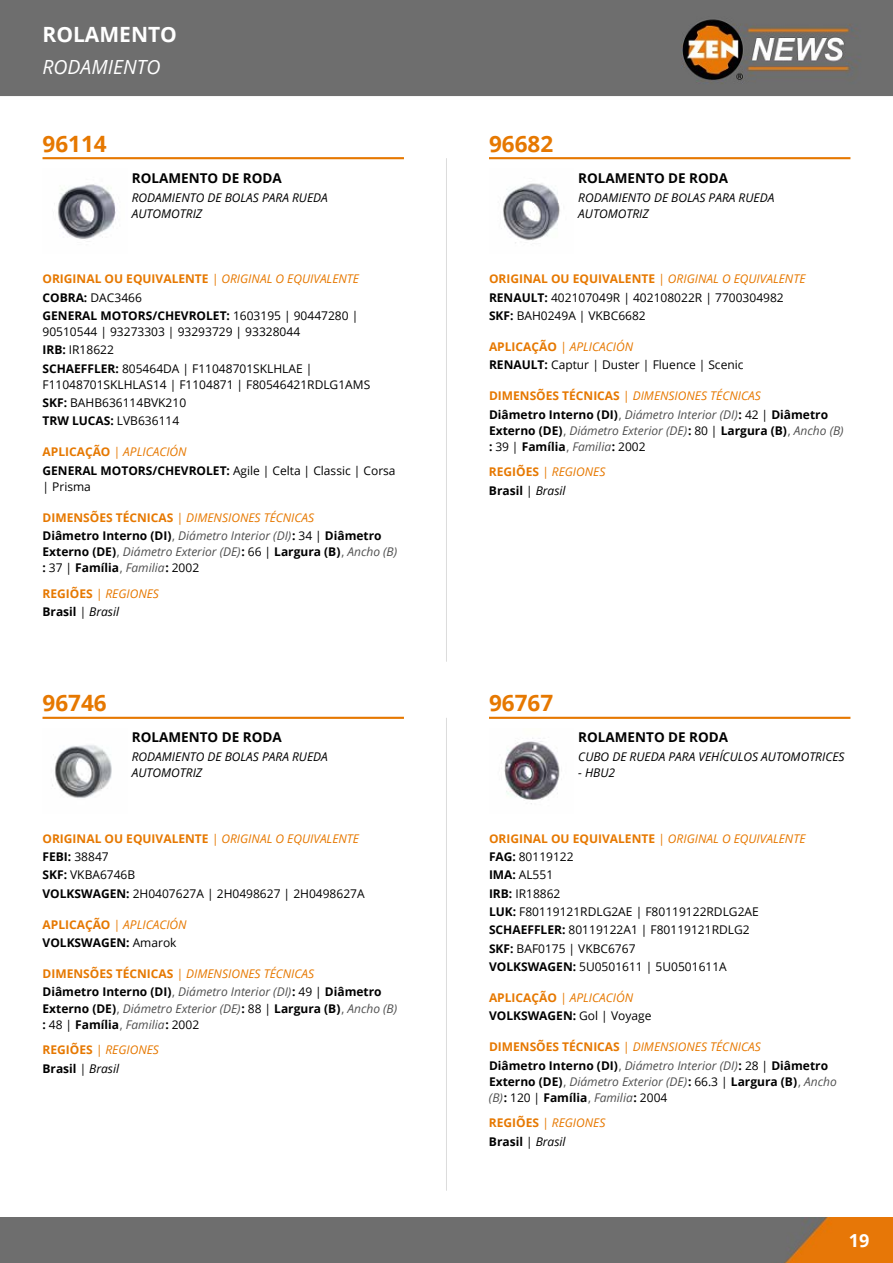
<style>
.page{position:relative;width:893px;height:1263px;background:#fff}
.page>*{position:absolute;margin:0;border:0;box-sizing:border-box;transform-origin:0 0}
.t1{font:700 22.5px "Open Sans";color:#e67800}
.t2{font:700 21px "Open Sans";color:#fff}
.t3{font:italic 19.5px "Open Sans";color:#fff}
.t4{font:700 18px "Open Sans";color:#fff}
.t5{font:700 13.5px "Open Sans";color:#000}
.t6{font:12px/18.3px "Open Sans";color:#000}
.t7{font:700 12px/18.3px "Open Sans";color:#000}
.t8{font:italic 12px/16.2px "Open Sans";color:#505050}
.t9{font:italic 12px/18.3px "Open Sans";color:#e67800}
.t10{font:italic 12px/16.2px "Open Sans";color:#000}
.s1{color:#e67800}
.s2{font-weight:400;font-style:italic;color:#e67800}
.s3{font-weight:400}
.s4{font-weight:700}
.s5{font-weight:700;color:#e67800}
.s6{font-style:italic;color:#e67800}
.s7{font-weight:400;color:#505050}
.s8{font-weight:400;font-style:italic;color:#505050}
.s9{font-weight:700;font-style:normal;color:#000}
.s10{font-style:normal}
.s11{font-style:normal;color:#000}
.s12{font-weight:700;font-style:normal}
.s13{color:#000}
</style>
<div class="page">
<div style="left:0;top:0;width:893px;height:96px;background:#6e6e6e"></div>
<img style="left:0;top:1217px;width:893px;height:46px">
<hr style="left:43px;top:157px;width:361px;height:2px;background:#e67800">
<img style="left:54px;top:184px;width:62px;height:55px">
<hr style="left:489px;top:157px;width:361px;height:2px;background:#e67800">
<img style="left:503px;top:183px;width:57px;height:60px">
<hr style="left:446px;top:158px;width:1px;height:504px;background:#dcdcdc">
<hr style="left:43px;top:717px;width:361px;height:2px;background:#e67800">
<img style="left:52px;top:745px;width:60px;height:53px">
<hr style="left:489px;top:717px;width:361px;height:2px;background:#e67800">
<img style="left:504px;top:738px;width:56px;height:66px">
<hr style="left:446px;top:718px;width:1px;height:473px;background:#dcdcdc">
<h2 class="t2" style="left:43px;top:19px;width:136px">ROLAMENTO</h2>
<h3 class="t3" style="left:43px;top:54px;width:119px">RODAMIENTO</h3>
<h1 class="t1" style="left:43px;top:128px;width:66px">96114</h1>
<p class="t5" style="left:132px;top:168px;width:151px">ROLAMENTO DE RODA</p>
<p class="t10" style="left:132px;top:189px;width:198px">RODAMIENTO DE BOLAS PARA RUEDA<br>AUTOMOTRIZ</p>
<p class="t7" style="left:43px;top:269px;width:318px"><span class="s1">ORIGINAL OU EQUIVALENTE</span> <span class="s2">| ORIGINAL O EQUIVALENTE<br></span>COBRA: <span class="s3">DAC3466<br></span>GENERAL MOTORS/CHEVROLET: <span class="s3">1603195 | 90447280 |</span></p>
<p class="t6" style="left:43px;top:322px;width:271px">90510544 | 93273303 | 93293729 | 93328044<br><span class="s4">IRB:</span> IR18622<br><span class="s4">SCHAEFFLER:</span> 805464DA | F11048701SKLHLAE |</p>
<p class="t6" style="left:43px;top:375px;width:329px">F11048701SKLHLAS14 | F1104871 | F80546421RDLG1AMS<br><span class="s4">SKF:</span> BAHB636114BVK210<br><span class="s4">TRW LUCAS:</span> LVB636114</p>
<p class="t6" style="left:43px;top:443px;width:355px"><span class="s5">APLICAÇÃO</span> <span class="s6">| APLICACIÓN<br></span><span class="s4">GENERAL MOTORS/CHEVROLET:</span> Agile | Celta | Classic | Corsa</p>
<p class="t6" style="left:43px;top:477px;width:50px">| Prisma</p>
<p class="t7" style="left:43px;top:508px;width:341px"><span class="s1">DIMENSÕES TÉCNICAS</span> <span class="s2">| DIMENSIONES TÉCNICAS<br></span>Diâmetro Interno (DI)<span class="s7">,</span> <span class="s8">Diámetro Interior (DI)</span>: <span class="s3">34 |</span> Diâmetro</p>
<p class="t8" style="left:43px;top:543px;width:356px"><span class="s9">Externo (DE)</span><span class="s10">,</span> Diámetro Exterior (DE)<span class="s9">:</span> <span class="s11">66 |</span> <span class="s9">Largura (B)</span><span class="s10">,</span> Ancho (B) <span class="s9">:</span> <span class="s11">37 |</span> <span class="s9">Família</span><span class="s10">,</span> Familia<span class="s9">:</span> <span class="s11">2002</span></p>
<p class="t9" style="left:43px;top:584px;width:118px"><span class="s12">REGIÕES</span> | REGIONES<br><span class="s9">Brasil</span> <span class="s13">| Brasil</span></p>
<h1 class="t1" style="left:43px;top:687px;width:66px">96746</h1>
<p class="t5" style="left:132px;top:728px;width:151px">ROLAMENTO DE RODA</p>
<p class="t10" style="left:132px;top:748px;width:198px">RODAMIENTO DE BOLAS PARA RUEDA<br>AUTOMOTRIZ</p>
<p class="t6" style="left:43px;top:829px;width:324px"><span class="s5">ORIGINAL OU EQUIVALENTE</span> <span class="s6">| ORIGINAL O EQUIVALENTE<br></span><span class="s4">FEBI:</span> 38847<br><span class="s4">SKF:</span> VKBA6746B<br><span class="s4">VOLKSWAGEN:</span> 2H0407627A | 2H0498627 | 2H0498627A</p>
<p class="t9" style="left:43px;top:915px;width:146px"><span class="s12">APLICAÇÃO</span> | APLICACIÓN<br><span class="s9">VOLKSWAGEN:</span> <span class="s11">Amarok</span></p>
<p class="t7" style="left:43px;top:964px;width:341px"><span class="s1">DIMENSÕES TÉCNICAS</span> <span class="s2">| DIMENSIONES TÉCNICAS<br></span>Diâmetro Interno (DI)<span class="s7">,</span> <span class="s8">Diámetro Interior (DI)</span>: <span class="s3">49 |</span> Diâmetro</p>
<p class="t8" style="left:43px;top:1000px;width:356px"><span class="s9">Externo (DE)</span><span class="s10">,</span> Diámetro Exterior (DE)<span class="s9">:</span> <span class="s11">88 |</span> <span class="s9">Largura (B)</span><span class="s10">,</span> Ancho (B) <span class="s9">:</span> <span class="s11">48 |</span> <span class="s9">Família</span><span class="s10">,</span> Familia<span class="s9">:</span> <span class="s11">2002</span></p>
<p class="t9" style="left:43px;top:1040px;width:118px"><span class="s12">REGIÕES</span> | REGIONES<br><span class="s9">Brasil</span> <span class="s13">| Brasil</span></p>
<h1 class="t1" style="left:489px;top:128px;width:66px">96682</h1>
<p class="t5" style="left:578px;top:168px;width:151px">ROLAMENTO DE RODA</p>
<p class="t10" style="left:578px;top:189px;width:198px">RODAMIENTO DE BOLAS PARA RUEDA<br>AUTOMOTRIZ</p>
<p class="t6" style="left:489px;top:269px;width:318px"><span class="s5">ORIGINAL OU EQUIVALENTE</span> <span class="s6">| ORIGINAL O EQUIVALENTE<br></span><span class="s4">RENAULT:</span> 402107049R | 402108022R | 7700304982<br><span class="s4">SKF:</span> BAH0249A | VKBC6682</p>
<p class="t6" style="left:489px;top:337px;width:256px"><span class="s5">APLICAÇÃO</span> <span class="s6">| APLICACIÓN<br></span><span class="s4">RENAULT:</span> Captur | Duster | Fluence | Scenic</p>
<p class="t7" style="left:489px;top:386px;width:341px"><span class="s1">DIMENSÕES TÉCNICAS</span> <span class="s2">| DIMENSIONES TÉCNICAS<br></span>Diâmetro Interno (DI)<span class="s7">,</span> <span class="s8">Diámetro Interior (DI)</span>: <span class="s3">42 |</span> Diâmetro</p>
<p class="t8" style="left:489px;top:422px;width:356px"><span class="s9">Externo (DE)</span><span class="s10">,</span> Diámetro Exterior (DE)<span class="s9">:</span> <span class="s11">80 |</span> <span class="s9">Largura (B)</span><span class="s10">,</span> Ancho (B) <span class="s9">:</span> <span class="s11">39 |</span> <span class="s9">Família</span><span class="s10">,</span> Familia<span class="s9">:</span> <span class="s11">2002</span></p>
<p class="t9" style="left:489px;top:462px;width:118px"><span class="s12">REGIÕES</span> | REGIONES<br><span class="s9">Brasil</span> <span class="s13">| Brasil</span></p>
<h1 class="t1" style="left:489px;top:687px;width:66px">96767</h1>
<p class="t5" style="left:578px;top:728px;width:151px">ROLAMENTO DE RODA</p>
<p class="t10" style="left:578px;top:748px;width:268px">CUBO DE RUEDA PARA VEHÍCULOS AUTOMOTRICES</p>
<p class="t10" style="left:578px;top:765px;width:38px">- HBU2</p>
<p class="t6" style="left:489px;top:829px;width:318px"><span class="s5">ORIGINAL OU EQUIVALENTE</span> <span class="s6">| ORIGINAL O EQUIVALENTE<br></span><span class="s4">FAG:</span> 80119122<br><span class="s4">IMA:</span> AL551<br><span class="s4">IRB:</span> IR18862<br><span class="s4">LUK:</span> F80119121RDLG2AE | F80119122RDLG2AE<br><span class="s4">SCHAEFFLER:</span> 80119122A1 | F80119121RDLG2<br><span class="s4">SKF:</span> BAF0175 | VKBC6767<br><span class="s4">VOLKSWAGEN:</span> 5U0501611 | 5U0501611A</p>
<p class="t9" style="left:489px;top:988px;width:164px"><span class="s12">APLICAÇÃO</span> | APLICACIÓN<br><span class="s9">VOLKSWAGEN:</span> <span class="s11">Gol | Voyage</span></p>
<p class="t7" style="left:489px;top:1037px;width:341px"><span class="s1">DIMENSÕES TÉCNICAS</span> <span class="s2">| DIMENSIONES TÉCNICAS<br></span>Diâmetro Interno (DI)<span class="s7">,</span> <span class="s8">Diámetro Interior (DI)</span>: <span class="s3">28 |</span> Diâmetro</p>
<p class="t8" style="left:489px;top:1073px;width:349px"><span class="s9">Externo (DE)</span><span class="s10">,</span> Diámetro Exterior (DE)<span class="s9">:</span> <span class="s11">66.3 |</span> <span class="s9">Largura (B)</span><span class="s10">,</span> Ancho (B)<span class="s9">:</span> <span class="s11">120 |</span> <span class="s9">Família</span><span class="s10">,</span> Familia<span class="s9">:</span> <span class="s11">2004</span></p>
<p class="t9" style="left:489px;top:1113px;width:118px"><span class="s12">REGIÕES</span> | REGIONES<br><span class="s9">Brasil</span> <span class="s13">| Brasil</span></p>
<h3 class="t4" style="left:849px;top:1228px;width:22px">19</h3>
</div>
